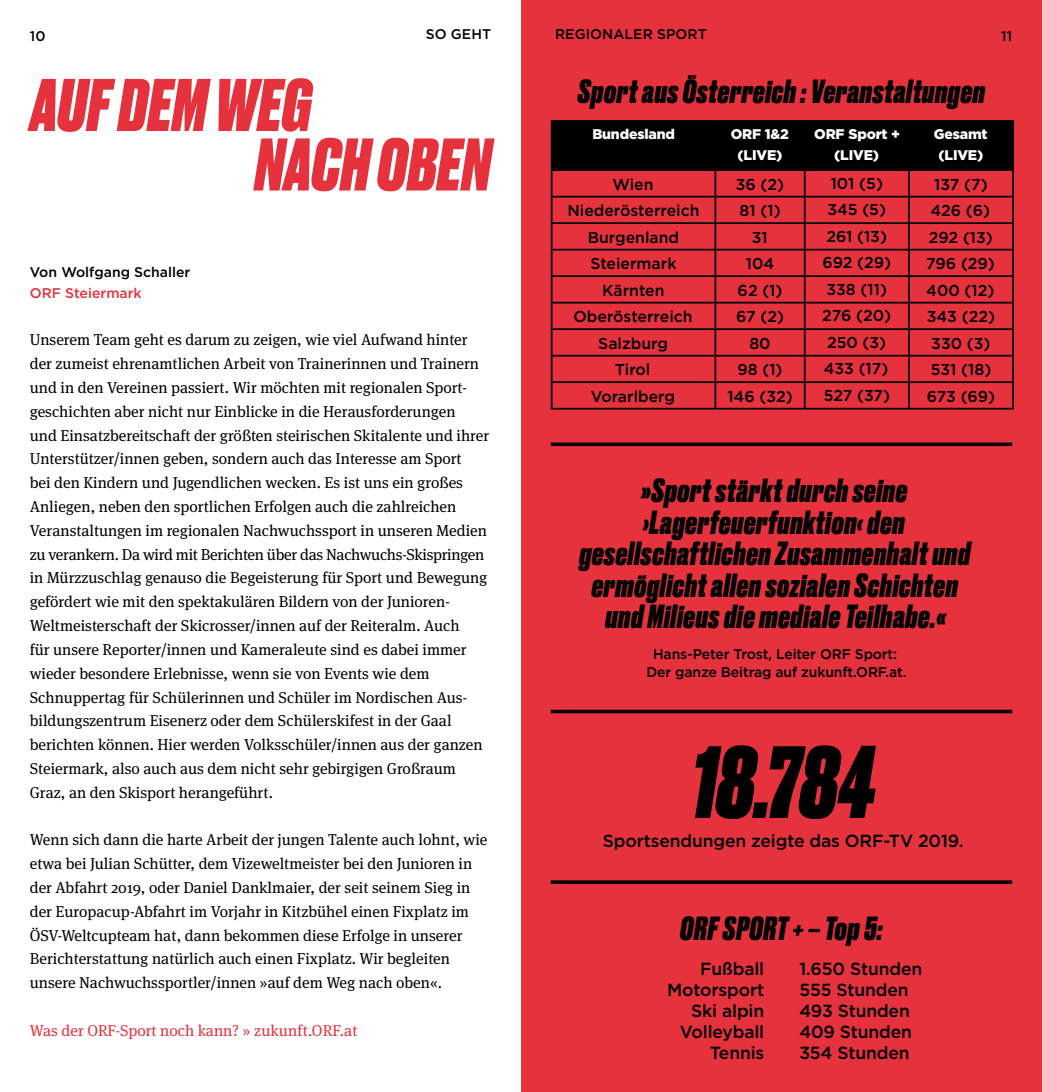
<style>
.page{position:relative;width:1042px;height:1092px;background:#fff}
.page>*{position:absolute;margin:0;border:0;box-sizing:border-box;transform-origin:0 0}
.t1{font:italic 800 96.25px "Druk";color:#000}
.t2{font:italic 800 70px/59.5px "Druk";letter-spacing:.01em;color:#e5323d}
.t3{font:italic 800 31.5px/31.5px "Druk";letter-spacing:.02em;color:#000;text-align:center}
.t4{font:500 17.5px "Gotham";letter-spacing:-.01em;color:#000}
.t5{font:15.75px/23.8px "Meta Serif Pro";color:#000}
.t6{font:500 15.75px "Gotham";color:#000}
.t7{font:15.75px "Meta Serif Pro";color:#e5323d}
.t8{font:500 14px/17.5px "Gotham";letter-spacing:-.01em;color:#000;text-align:center}
.t9{font:900 14px/21px "Gotham";letter-spacing:-.01em;color:#fff;text-align:center}
.t10{font:500 14px "Gotham";color:#e5323d}
</style>
<div class="page">
<div style="left:521px;top:0;width:521px;height:1091px;background:#e5323d"></div>
<hr style="left:551px;top:120px;width:164px;height:2px;background:#000">
<hr style="left:715px;top:120px;width:89px;height:2px;background:#000">
<hr style="left:804px;top:120px;width:105px;height:2px;background:#000">
<hr style="left:909px;top:120px;width:105px;height:2px;background:#000">
<hr style="left:1012px;top:122px;width:2px;height:47px;background:#000">
<hr style="left:909px;top:169px;width:105px;height:2px;background:#000">
<hr style="left:1012px;top:171px;width:2px;height:25px;background:#000">
<hr style="left:909px;top:196px;width:105px;height:1px;background:#000">
<hr style="left:1012px;top:197px;width:2px;height:25px;background:#000">
<hr style="left:909px;top:222px;width:105px;height:2px;background:#000">
<hr style="left:1012px;top:224px;width:2px;height:25px;background:#000">
<hr style="left:909px;top:249px;width:105px;height:1px;background:#000">
<hr style="left:1012px;top:250px;width:2px;height:25px;background:#000">
<hr style="left:909px;top:275px;width:105px;height:2px;background:#000">
<hr style="left:1012px;top:277px;width:2px;height:25px;background:#000">
<hr style="left:909px;top:302px;width:105px;height:1px;background:#000">
<hr style="left:1012px;top:303px;width:2px;height:25px;background:#000">
<hr style="left:909px;top:328px;width:105px;height:2px;background:#000">
<hr style="left:1012px;top:330px;width:2px;height:25px;background:#000">
<hr style="left:909px;top:355px;width:105px;height:1px;background:#000">
<hr style="left:1012px;top:356px;width:2px;height:25px;background:#000">
<svg style="left:551px;top:121px;width:462px;height:287px"></svg>
<hr style="left:909px;top:381px;width:105px;height:2px;background:#000">
<hr style="left:908px;top:383px;width:2px;height:25px;background:#000">
<hr style="left:1012px;top:383px;width:2px;height:25px;background:#000">
<hr style="left:551px;top:408px;width:164px;height:1px;background:#000">
<hr style="left:715px;top:408px;width:89px;height:1px;background:#000">
<hr style="left:804px;top:408px;width:105px;height:1px;background:#000">
<hr style="left:909px;top:408px;width:105px;height:1px;background:#000">
<svg style="left:551px;top:709px;width:461px;height:4px;background:#2b090b"></svg>
<hr style="left:551px;top:880px;width:461px;height:3px;background:#000">
<svg style="left:551px;top:442px;width:461px;height:4px;background:#1f0608"></svg>
<p class="t8" style="left:30px;top:27px;width:17px">10</p>
<p class="t8" style="left:426px;top:25px;width:67px">SO GEHT</p>
<p class="t8" style="left:555px;top:25px;width:153px">REGIONALER SPORT</p>
<p class="t8" style="left:1001px;top:27px;width:13px">11</p>
<h2 class="t2" style="left:255px;top:71px;width:237px;text-indent:-224px">AUF DEM WEG<br>NACH OBEN</h2>
<p class="t8" style="left:30px;top:263px;width:162px">Von Wolfgang Schaller</p>
<p class="t10" style="left:30px;top:283px;width:113px">ORF Steiermark</p>
<p class="t5" style="left:30px;top:327px;width:461px">Unserem Team geht es darum zu zeigen, wie viel Aufwand hinter der zumeist ehrenamtlichen Arbeit von Trainerinnen und Trainern und in den Vereinen passiert. Wir möchten mit regionalen Sport&shy;geschichten aber nicht nur Einblicke in die Herausforderungen<br>und Einsatzbereitschaft der größten steirischen Skitalente und ihrer Unterstützer/innen geben, sondern auch das Interesse am Sport<br>bei den Kindern und Jugendlichen wecken. Es ist uns ein großes Anliegen, neben den sportlichen Erfolgen auch die zahlreichen Veranstaltungen im regionalen Nachwuchssport in unseren Medien zu verankern. Da wird mit Berichten über das Nachwuchs-Skispringen in Mürzzuschlag genauso die Begeisterung für Sport und Bewegung gefördert wie mit den spektakulären Bildern von der Junioren-Weltmeisterschaft der Skicrosser/innen auf der Reiteralm. Auch<br>für unsere Reporter/innen und Kameraleute sind es dabei immer wieder besondere Erlebnisse, wenn sie von Events wie dem Schnuppertag für Schülerinnen und Schüler im Nordischen Aus&shy;bildungszentrum Eisenerz oder dem Schülerskifest in der Gaal berichten können. Hier werden Volksschüler/innen aus der ganzen Steiermark, also auch aus dem nicht sehr gebirgigen Großraum Graz, an den Skisport herangeführt.</p>
<p class="t5" style="left:30px;top:827px;width:459px">Wenn sich dann die harte Arbeit der jungen Talente auch lohnt, wie etwa bei Julian Schütter, dem Vizeweltmeister bei den Junioren in der Abfahrt 2019, oder Daniel Danklmaier, der seit seinem Sieg in der Europacup-Abfahrt im Vorjahr in Kitzbühel einen Fixplatz im ÖSV-Weltcupteam hat, dann bekommen diese Erfolge in unserer Berichterstattung natürlich auch einen Fixplatz. Wir begleiten unsere Nachwuchssportler/innen »auf dem Weg nach oben«.</p>
<p class="t7" style="left:30px;top:1018px;width:329px">Was der ORF-Sport noch kann? » zukunft.ORF.at</p>
<h3 class="t3" style="left:578px;top:74px;width:408px">Sport aus Österreich : Veranstaltungen</h3>
<p class="t9" style="left:592px;top:124px;width:84px">Bundesland</p>
<p class="t9" style="left:731px;top:124px;width:60px">ORF 1&amp;2 (LIVE)</p>
<p class="t9" style="left:814px;top:124px;width:87px">ORF Sport + (LIVE)</p>
<p class="t9" style="left:934px;top:124px;width:55px">Gesamt (LIVE)</p>
<p class="t6" style="left:612px;top:174px;width:43px">Wien</p>
<p class="t6" style="left:736px;top:174px;width:50px">36 (2)</p>
<p class="t6" style="left:831px;top:173px;width:54px">101 (5)</p>
<p class="t6" style="left:934px;top:174px;width:55px">137 (7)</p>
<p class="t6" style="left:567px;top:200px;width:134px">Niederösterreich</p>
<p class="t6" style="left:739px;top:200px;width:43px">81 (1)</p>
<p class="t6" style="left:827px;top:199px;width:60px">345 (5)</p>
<p class="t6" style="left:930px;top:200px;width:61px">426 (6)</p>
<p class="t6" style="left:588px;top:227px;width:93px">Burgenland</p>
<p class="t6" style="left:752px;top:227px;width:17px">31</p>
<p class="t6" style="left:826px;top:226px;width:62px">261 (13)</p>
<p class="t6" style="left:929px;top:227px;width:66px">292 (13)</p>
<p class="t6" style="left:590px;top:253px;width:88px">Steiermark</p>
<p class="t6" style="left:746px;top:253px;width:30px">104</p>
<p class="t6" style="left:822px;top:252px;width:70px">692 (29)</p>
<p class="t6" style="left:926px;top:253px;width:70px">796 (29)</p>
<p class="t6" style="left:602px;top:280px;width:64px">Kärnten</p>
<p class="t6" style="left:737px;top:280px;width:46px">62 (1)</p>
<p class="t6" style="left:826px;top:279px;width:62px">338 (11)</p>
<p class="t6" style="left:926px;top:280px;width:70px">400 (12)</p>
<p class="t6" style="left:573px;top:306px;width:121px">Oberösterreich</p>
<p class="t6" style="left:736px;top:306px;width:49px">67 (2)</p>
<p class="t6" style="left:822px;top:305px;width:70px">276 (20)</p>
<p class="t6" style="left:927px;top:306px;width:70px">343 (22)</p>
<p class="t6" style="left:598px;top:333px;width:71px">Salzburg</p>
<p class="t6" style="left:749px;top:333px;width:23px">80</p>
<p class="t6" style="left:827px;top:332px;width:61px">250 (3)</p>
<p class="t6" style="left:931px;top:333px;width:61px">330 (3)</p>
<p class="t6" style="left:615px;top:359px;width:37px">Tirol</p>
<p class="t6" style="left:737px;top:359px;width:47px">98 (1)</p>
<p class="t6" style="left:824px;top:358px;width:66px">433 (17)</p>
<p class="t6" style="left:931px;top:359px;width:62px">531 (18)</p>
<p class="t6" style="left:591px;top:386px;width:86px">Vorarlberg</p>
<p class="t6" style="left:727px;top:386px;width:67px">146 (32)</p>
<p class="t6" style="left:823px;top:385px;width:68px">527 (37)</p>
<p class="t6" style="left:927px;top:386px;width:70px">673 (69)</p>
<h3 class="t3" style="left:579px;top:473px;width:392px">»Sport stärkt durch seine ›Lagerfeuerfunktion‹ den gesellschaftlichen Zusammenhalt und ermöglicht allen sozialen Schichten und Milieus die mediale Teilhabe.«</h3>
<p class="t8" style="left:646px;top:645px;width:262px">Hans-Peter Trost, Leiter ORF Sport:<br>Der ganze Beitrag auf zukunft.ORF.at.</p>
<h1 class="t1" style="left:690px;top:715px;width:187px">18.784</h1>
<p class="t4" style="left:603px;top:829px;width:362px">Sportsendungen zeigte das ORF-TV 2019.</p>
<h3 class="t3" style="left:680px;top:911px;width:204px">ORF SPORT + – Top 5:</h3>
<p class="t4" style="left:700px;top:957px;width:66px">Fußball</p>
<p class="t4" style="left:799px;top:957px;width:125px">1.650 Stunden</p>
<p class="t4" style="left:667px;top:978px;width:99px">Motorsport</p>
<p class="t4" style="left:799px;top:978px;width:111px">555 Stunden</p>
<p class="t4" style="left:691px;top:999px;width:75px">Ski alpin</p>
<p class="t4" style="left:799px;top:999px;width:112px">493 Stunden</p>
<p class="t4" style="left:680px;top:1020px;width:86px">Volleyball</p>
<p class="t4" style="left:799px;top:1020px;width:114px">409 Stunden</p>
<p class="t4" style="left:710px;top:1041px;width:56px">Tennis</p>
<p class="t4" style="left:799px;top:1041px;width:112px">354 Stunden</p>
</div>
